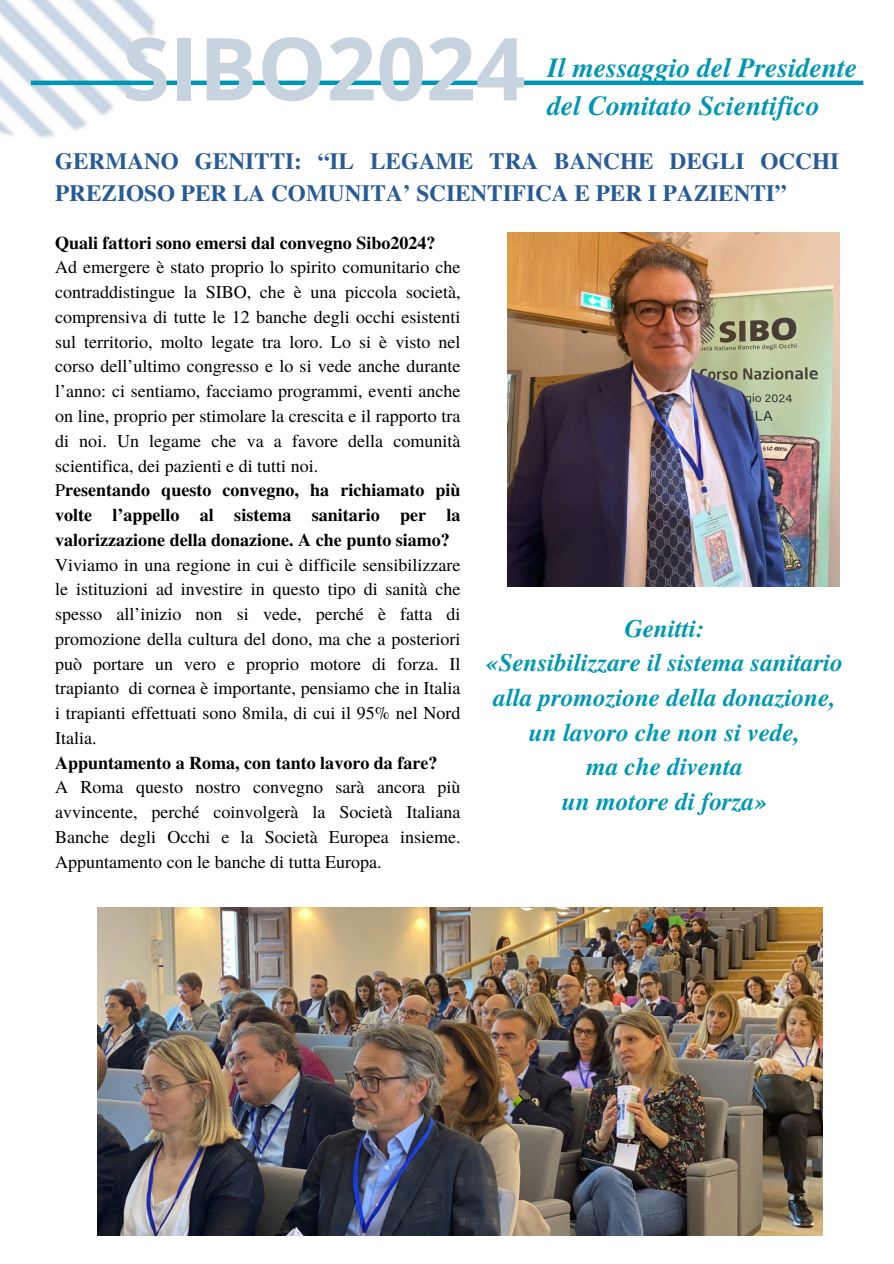
<style>
.page{position:relative;width:894px;height:1264px;background:#fff}
.page>*{position:absolute;margin:0;border:0;box-sizing:border-box;transform-origin:0 0}
.t1{font:700 87px "Open Sans";color:#c8d3e0}
.t2{font:italic 700 27.45px/38.2px "Te X Gyre Termes";color:#0097b2}
.t3{font:italic 700 25.2px/34.7px "Te X Gyre Termes";color:#0097b2;text-align:center}
.t4{font:700 23.25px/32.1px "Te X Gyre Termes";color:#265b97}
.t5{font:18px/24.8px "Te X Gyre Termes";color:#000;text-align:justify}
.t6{font:700 18px/24.8px "Te X Gyre Termes";color:#000;text-align:justify}
.s1{font-weight:400}
</style>
<div class="page">
<img style="left:0;top:0;width:196px;height:138px">
<hr style="left:31px;top:81px;width:832px;height:4px;background:#0097b2">
<img style="left:507px;top:232px;width:332px;height:355px">
<img style="left:98px;top:907px;width:724px;height:328px">
<p class="t1" style="left:122px;top:7px;width:404px">SIBO2024</p>
<p class="t2" style="left:547px;top:47px;width:311px">Il messaggio del Presidente del Comitato Scientifico</p>
<h2 class="t4" style="left:55px;top:144px;width:785px">GERMANO GENITTI: “IL LEGAME TRA BANCHE DEGLI OCCHI<br>PREZIOSO PER LA COMUNITA’ SCIENTIFICA E PER I PAZIENTI”</h2>
<p class="t6" style="left:55px;top:229px;width:382px">Quali fattori sono emersi dal convegno Sibo2024?</p>
<p class="t5" style="left:55px;top:254px;width:407px">Ad emergere è stato proprio lo spirito comunitario che contraddistingue la SIBO, che è una piccola società, comprensiva di tutte le 12 banche degli occhi esistenti sul territorio, molto legate tra loro. Lo si è visto nel corso dell’ultimo congresso e lo si vede anche durante l’anno: ci sentiamo, facciamo programmi, eventi anche on line, proprio per stimolare la crescita e il rapporto tra di noi. Un legame che va a favore della comunità scientifica, dei pazienti e di tutti noi.</p>
<p class="t6" style="left:55px;top:477px;width:407px"><span class="s1">P</span>resentando questo convegno, ha richiamato più volte l’appello al sistema sanitario per la valorizzazione della donazione. A che punto siamo?</p>
<p class="t5" style="left:55px;top:551px;width:407px">Viviamo in una regione in cui è difficile sensibilizzare le istituzioni ad investire in questo tipo di sanità che spesso all’inizio non si vede, perché è fatta di promozione della cultura del dono, ma che a posteriori può portare un vero e proprio motore di forza. Il trapianto di cornea è importante, pensiamo che in Italia i trapianti effettuati sono 8mila, di cui il 95% nel Nord Italia.</p>
<p class="t6" style="left:55px;top:749px;width:383px">Appuntamento a Roma, con tanto lavoro da fare?</p>
<h2 class="t5" style="left:55px;top:774px;width:407px">A Roma questo nostro convegno sarà ancora più avvincente, perché coinvolgerà la Società Italiana Banche degli Occhi e la Società Europea insieme.<br>Appuntamento con le banche di tutta Europa.</h2>
<h3 class="t3" style="left:486px;top:609px;width:358px">Genitti:<br>«Sensibilizzare il sistema sanitario alla promozione della donazione, un lavoro che non si vede,<br>ma che diventa<br>un motore di forza»</h3>
</div>
